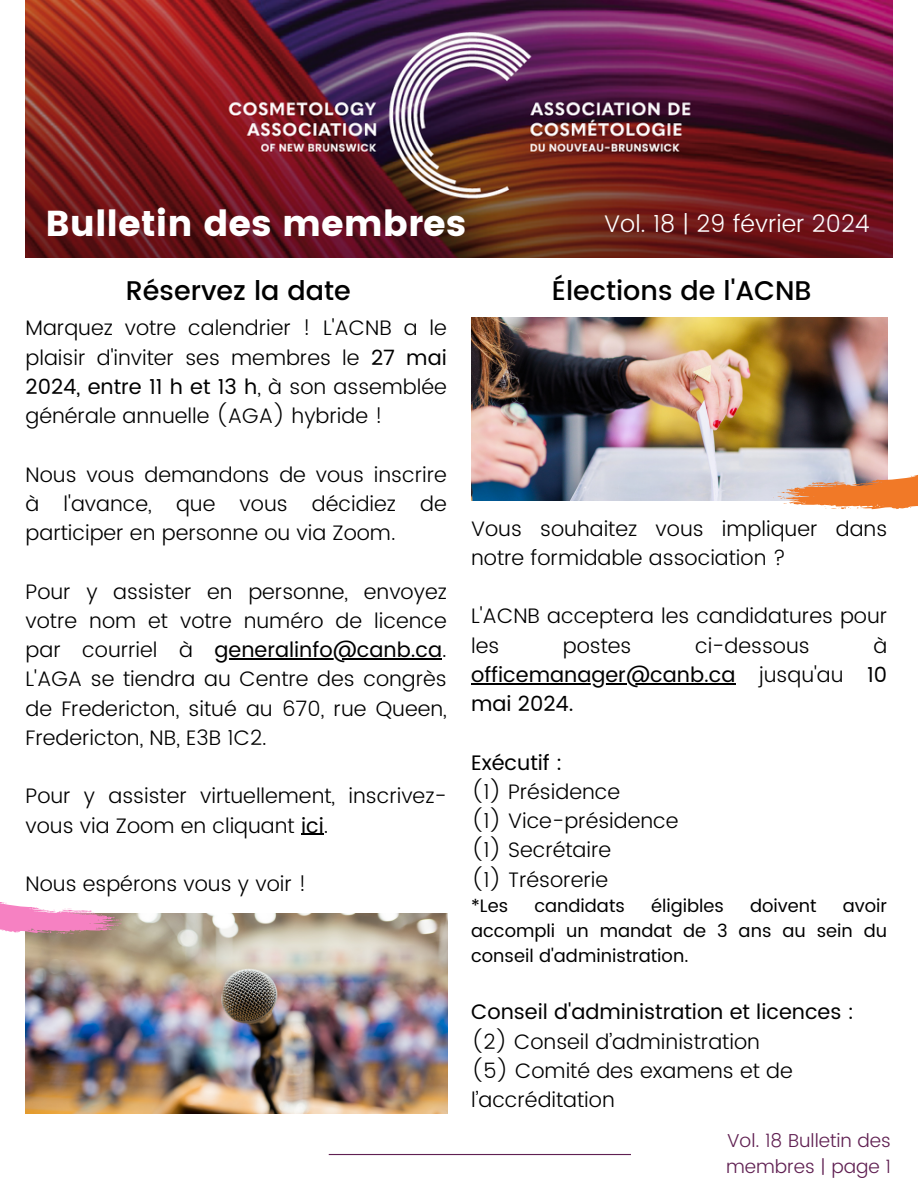
<style>
.page{position:relative;width:918px;height:1188px;background:#fff}
.page>*{position:absolute;margin:0;border:0;box-sizing:border-box;transform-origin:0 0}
.t1{font:36px "Poppins";color:#fff}
.t2{font:500 27px "Poppins";color:#000}
.t3{font:300 24px "Poppins";color:#fff}
.t4{font:300 21px/29.2px "Poppins";color:#000}
.t5{font:21px/29.2px "Poppins";color:#000}
.t6{font:300 18.75px/25.8px "Poppins";color:#602052}
.t7{font:18px/24.8px "Poppins";color:#000;text-align:justify}
.s1{font-weight:400}
.s2{font-weight:300}
</style>
<div class="page">
<hr style="left:329px;top:1154px;width:302px;height:1px;background:#602052">
<img style="left:26px;top:0;width:867px;height:258px">
<img style="left:26px;top:913px;width:421px;height:201px">
<svg style="left:0;top:902px;width:126px;height:44px"></svg>
<hr style="left:215px;top:658px;width:227px;height:1px;background:#000">
<svg style="left:301px;top:834px;width:23px;height:1px"></svg>
<img style="left:471px;top:317px;width:416px;height:184px">
<hr style="left:471px;top:683px;width:265px;height:1px;background:#000">
<svg style="left:773px;top:465px;width:145px;height:45px;background:#e4ad8c"></svg>
<h4 class="t1" style="left:46px;top:202px;width:422px">Bulletin des membres</h4>
<p class="t2" style="left:126px;top:275px;width:227px">Réservez la date</p>
<h4 class="t3" style="left:604px;top:209px;width:267px">Vol. 18 | 29 février 2024</h4>
<p class="t2" style="left:552px;top:275px;width:261px">Élections de l'ACNB</p>
<h3 class="t4" style="left:26px;top:313px;width:423px;text-align:justify">Marquez votre calendrier ! L'ACNB a le plaisir d'inviter ses membres le <span class="s1">27 mai 2024, entre 11 h et 13 h</span>, à son assemblée générale annuelle (AGA) hybride !</h3>
<h2 class="t4" style="left:26px;top:460px;width:423px;text-align:justify">Nous vous demandons de vous inscrire à l'avance, que vous décidiez de participer en personne ou via Zoom.</h2>
<h2 class="t4" style="left:26px;top:577px;width:423px;text-align:justify">Pour y assister en personne, envoyez votre nom et votre numéro de licence par courriel à</h2>
<h4 class="t4" style="left:26px;top:635px;width:423px;text-align:justify;text-indent:189px"><span class="s1">generalinfo@canb.ca</span>.<br>L'AGA se tiendra au Centre des congrès de Fredericton, situé au 670, rue Queen, Fredericton, NB, E3B 1C2.</h4>
<h4 class="t4" style="left:26px;top:781px;width:423px">Pour y assister virtuellement, inscrivez&shy;vous via Zoom en cliquant <span class="s1">ici</span>.</h4>
<h4 class="t4" style="left:26px;top:869px;width:283px">Nous espérons vous y voir !</h4>
<p class="t4" style="left:471px;top:514px;width:418px">Vous souhaitez vous impliquer dans notre formidable association ?</p>
<p class="t4" style="left:471px;top:601px;width:418px">L'ACNB acceptera les candidatures pour les</p>
<p class="t4" style="left:563px;top:631px;width:70px">postes</p>
<p class="t4" style="left:695px;top:631px;width:116px">ci-dessous</p>
<p class="t4" style="left:873px;top:631px;width:15px">à</p>
<h4 class="t5" style="left:471px;top:660px;width:418px">officemanager@canb.ca <span class="s2">jusqu'au</span> 10 mai 2024.</h4>
<h4 class="t4" style="left:471px;top:748px;width:151px"><span class="s1">Exécutif :<br></span>(1) Présidence</h4>
<h4 class="t4" style="left:471px;top:806px;width:209px">(1) Vice-présidence</h4>
<p class="t4" style="left:471px;top:835px;width:142px">(1) Secrétaire</p>
<p class="t4" style="left:471px;top:865px;width:139px">(1) Trésorerie</p>
<p class="t7" style="left:471px;top:894px;width:39px">*Les</p>
<p class="t7" style="left:534px;top:894px;width:92px">candidats</p>
<p class="t7" style="left:651px;top:894px;width:74px">éligibles</p>
<p class="t7" style="left:750px;top:894px;width:68px">doivent</p>
<p class="t7" style="left:471px;top:894px;width:418px;text-indent:372px">avoir accompli un mandat de 3 ans au sein du conseil d'administration.</p>
<p class="t4" style="left:471px;top:997px;width:384px"><span class="s1">Conseil d'administration et licences : </span>(2) Conseil d’administration<br>(5) Comité des examens et de l’accréditation</p>
<h4 class="t6" style="left:726px;top:1127px;width:166px">Vol. 18 Bulletin des membres | page 1</h4>
</div>
